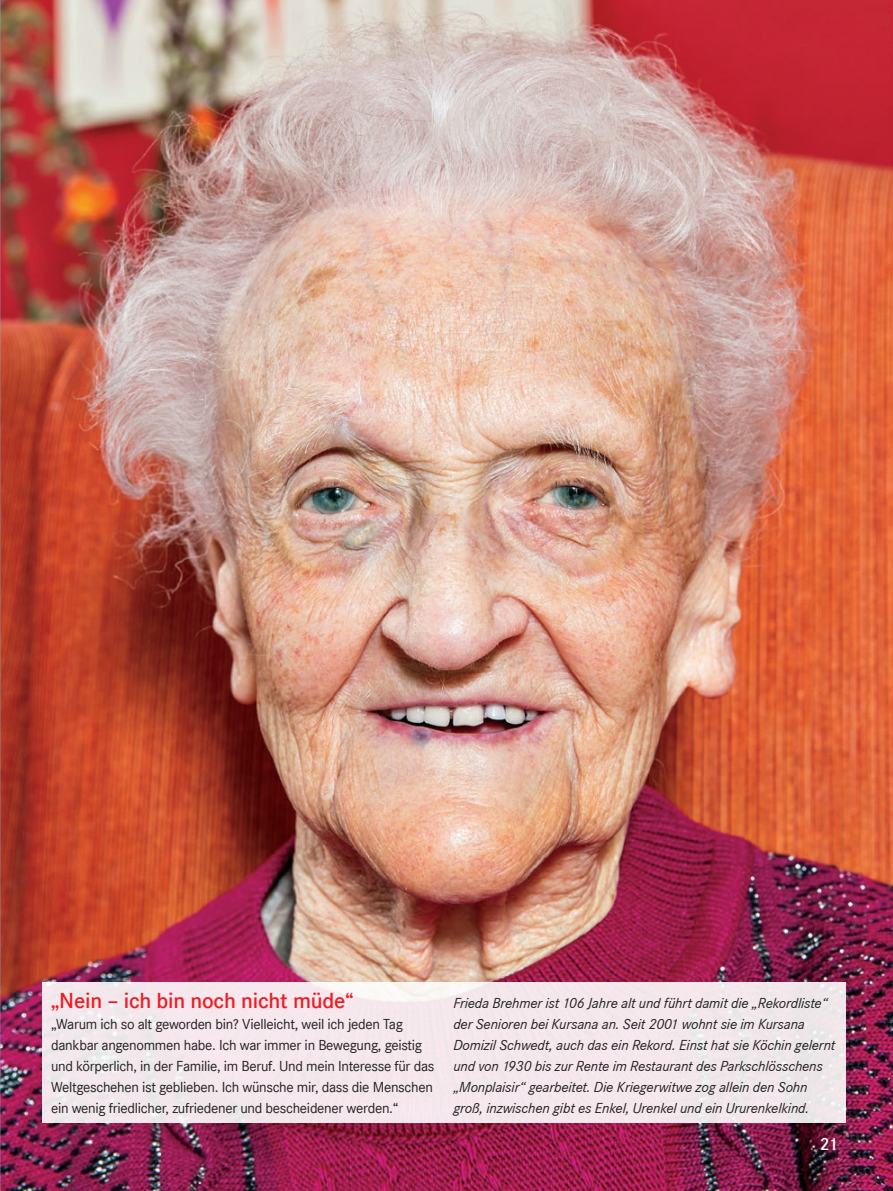
<style>
.page{position:relative;width:893px;height:1191px;background:#fff}
.page>*{position:absolute;margin:0;border:0;box-sizing:border-box;transform-origin:0 0}
.t1{font:600 22.5px "Corporate S";letter-spacing:-.01em;color:#ee1d23}
.t2{font:600 18px "Corporate S";color:#fff}
.t3{font:italic 15px/21px "Corporate S";letter-spacing:-.01em;color:#231f20}
.t4{font:15px/21px "Corporate S";letter-spacing:-.02em;color:#231f20}
</style>
<div class="page">
<img style="left:1px;top:0;width:892px;height:1191px">
<img style="left:0;top:0;width:1px;height:1191px">
<div style="left:43px;top:982px;width:803px;height:141px;background:#f4e7ec"></div>
<h1 class="t1" style="left:51px;top:987px;width:304px">„Nein – ich bin noch nicht müde“</h1>
<p class="t4" style="left:51px;top:1013px;width:385px">„Warum ich so alt geworden bin? Vielleicht, weil ich jeden Tag dankbar angenommen habe. Ich war immer in Bewegung, geistig und körperlich, in der Familie, im Beruf. Und mein Interesse für das Weltgeschehen ist geblieben. Ich wünsche mir, dass die Menschen ein wenig friedlicher, zufriedener und bescheidener werden.“</p>
<p class="t3" style="left:453px;top:992px;width:384px">Frieda Brehmer ist 106 Jahre alt und führt damit die „Rekordliste“ der Senioren bei Kursana an. Seit 2001 wohnt sie im Kursana Domizil Schwedt, auch das ein Rekord. Einst hat sie Köchin gelernt und von 1930 bis zur Rente im Restaurant des Parkschlösschens „Monplaisir“ gearbeitet. Die Kriegerwitwe zog allein den Sohn groß, inzwischen gibt es Enkel, Urenkel und ein Ururenkelkind.</p>
<p class="t2" style="left:820px;top:1134px;width:20px">21</p>
</div>
